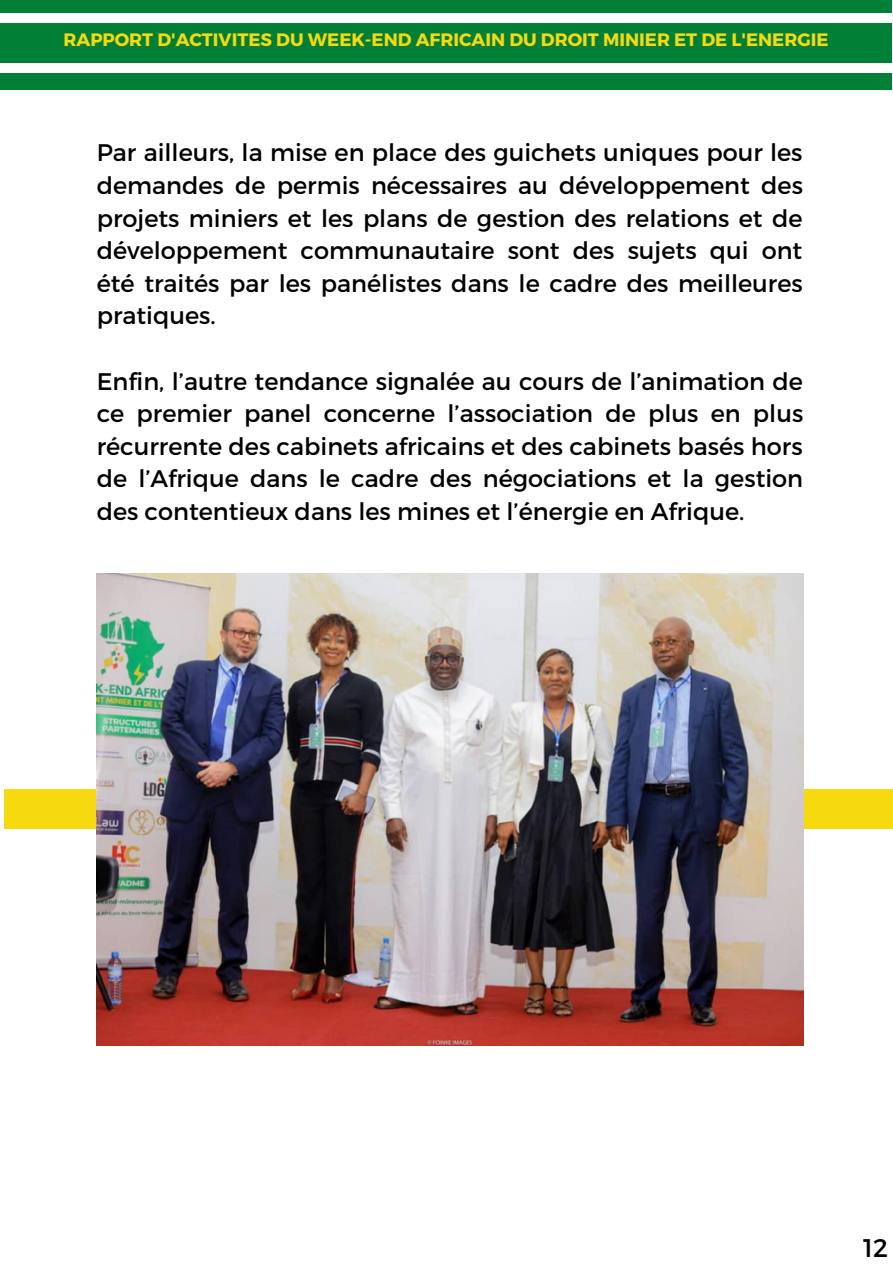
<style>
.page{position:relative;width:893px;height:1264px;background:#fff}
.page>*{position:absolute;margin:0;border:0;box-sizing:border-box;transform-origin:0 0}
.t1{font:25.5px "Montserrat";color:#000}
.t2{font:24px/32.5px "Montserrat";color:#000;text-align:justify}
.t3{font:700 18px "Montserrat";color:#f7d90f}
</style>
<div class="page">
<div style="left:0;top:0;width:891px;height:13px;background:#008037"></div>
<div style="left:0;top:23px;width:891px;height:40px;background:#008037"></div>
<div style="left:1px;top:73px;width:891px;height:17px;background:#008037"></div>
<div style="left:4px;top:789px;width:888px;height:40px;background:#f7d90f"></div>
<img style="left:97px;top:574px;width:706px;height:471px">
<p class="t3" style="left:64px;top:28px;width:766px">RAPPORT D'ACTIVITES DU WEEK-END AFRICAIN DU DROIT MINIER ET DE L'ENERGIE</p>
<p class="t2" style="left:97px;top:135px;width:707px">Par ailleurs, la mise en place des guichets uniques pour les demandes de permis nécessaires au développement des projets miniers et les plans de gestion des relations et de développement communautaire sont des sujets qui ont été traités par les panélistes dans le cadre des meilleures pratiques.</p>
<p class="t2" style="left:97px;top:363px;width:708px">Enfin, l’autre tendance signalée au cours de l’animation de ce premier panel concerne l’association de plus en plus récurrente des cabinets africains et des cabinets basés hors de l’Afrique dans le cadre des négociations et la gestion des contentieux dans les mines et l’énergie en Afrique.</p>
<p class="t1" style="left:863px;top:1231px;width:26px">12</p>
</div>
